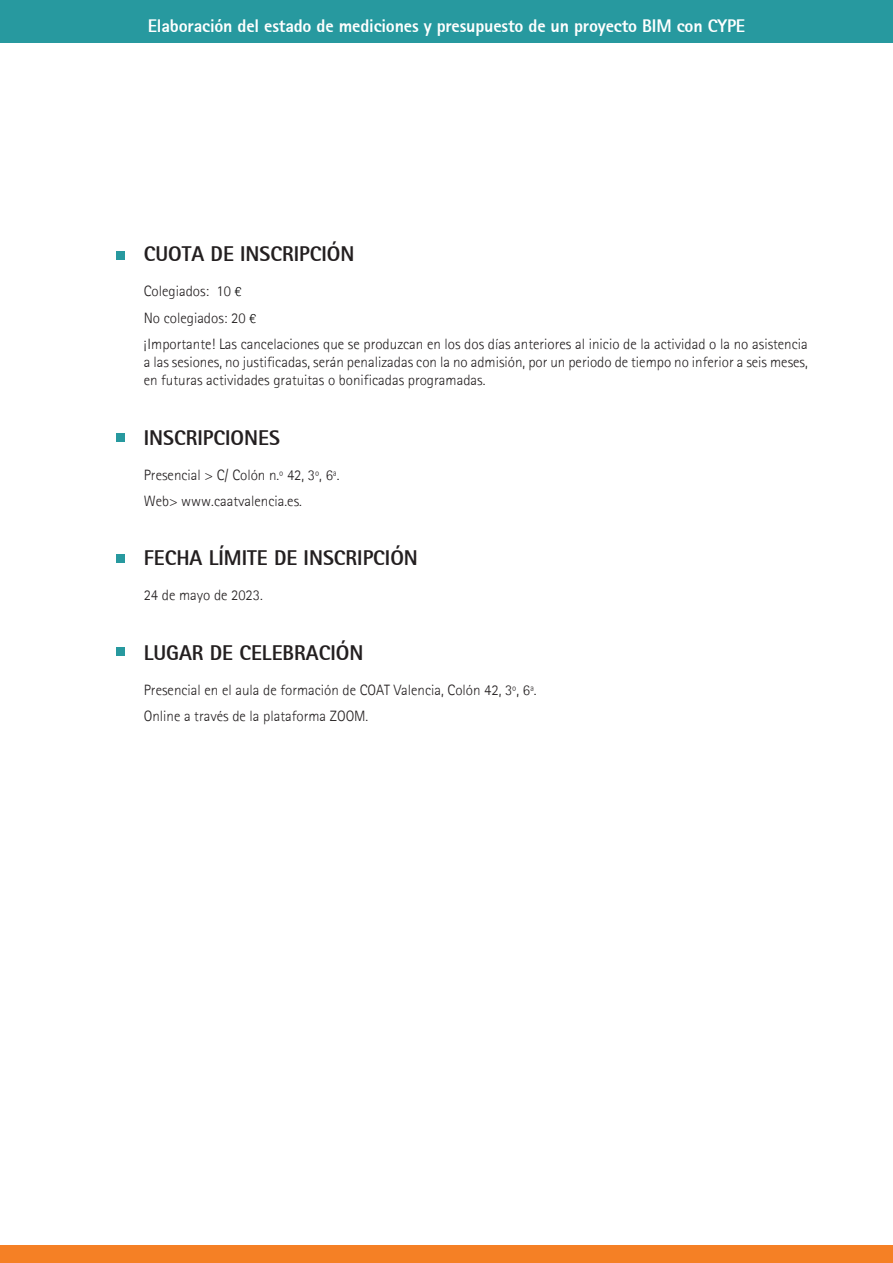
<style>
.page{position:relative;width:893px;height:1263px;background:#fff}
.page>*{position:absolute;margin:0;border:0;box-sizing:border-box;transform-origin:0 0}
.t1{font:800 21px "Agfa Rotis Sans Serif";color:#231f20}
.t2{font:800 18px "Agfa Rotis Sans Serif";letter-spacing:-.01em;color:#fff}
.t3{font:300 15px/26.5px "Agfa Rotis Sans Serif";color:#231f20}
.s1{font-size:13.5px;color:#000}
</style>
<div class="page">
<div style="left:0;top:1246px;width:893px;height:17px;background:#f58025"></div>
<div style="left:0;top:0;width:893px;height:43px;background:#27999f"></div>
<div style="left:116px;top:251px;width:9px;height:9px;background:#27999f"></div>
<div style="left:116px;top:554px;width:9px;height:9px;background:#27999f"></div>
<div style="left:116px;top:647px;width:9px;height:8px;background:#27999f"></div>
<div style="left:116px;top:433px;width:9px;height:9px;background:#27999f"></div>
<p class="t2" style="left:148px;top:19px;width:599px">Elaboración del estado de mediciones y presupuesto de un proyecto BIM con CYPE</p>
<h1 class="t1" style="left:144px;top:247px;width:212px">CUOTA DE INSCRIPCIÓN</h1>
<p class="t3" style="left:144px;top:279px;width:666px">Colegiados: 10 <span class="s1">¤<br></span>No colegiados: 20 <span class="s1">¤<br></span>¡Importante! Las cancelaciones que se produzcan en los dos días anteriores al inicio de la actividad o la no asistencia</p>
<p class="t3" style="left:144px;top:355px;width:666px;line-height:18px">a las sesiones, no justificadas, serán penalizadas con la no admisión, por un periodo de tiempo no inferior a seis meses, en futuras actividades gratuitas o bonificadas programadas.</p>
<h1 class="t1" style="left:144px;top:430px;width:138px">INSCRIPCIONES</h1>
<p class="t3" style="left:144px;top:463px;width:197px">Presencial &gt; C/ Colón n.º 42, 3º, 6ª.<br>Web&gt; www.caatvalencia.es.</p>
<h1 class="t1" style="left:144px;top:551px;width:276px">FECHA LÍMITE DE INSCRIPCIÓN</h1>
<p class="t3" style="left:144px;top:583px;width:121px">24 de mayo de 2023.</p>
<h1 class="t1" style="left:144px;top:645px;width:221px">LUGAR DE CELEBRACIÓN</h1>
<p class="t3" style="left:144px;top:678px;width:394px">Presencial en el aula de formación de COAT Valencia, Colón 42, 3º, 6ª.<br>Online a través de la plataforma ZOOM.</p>
</div>
